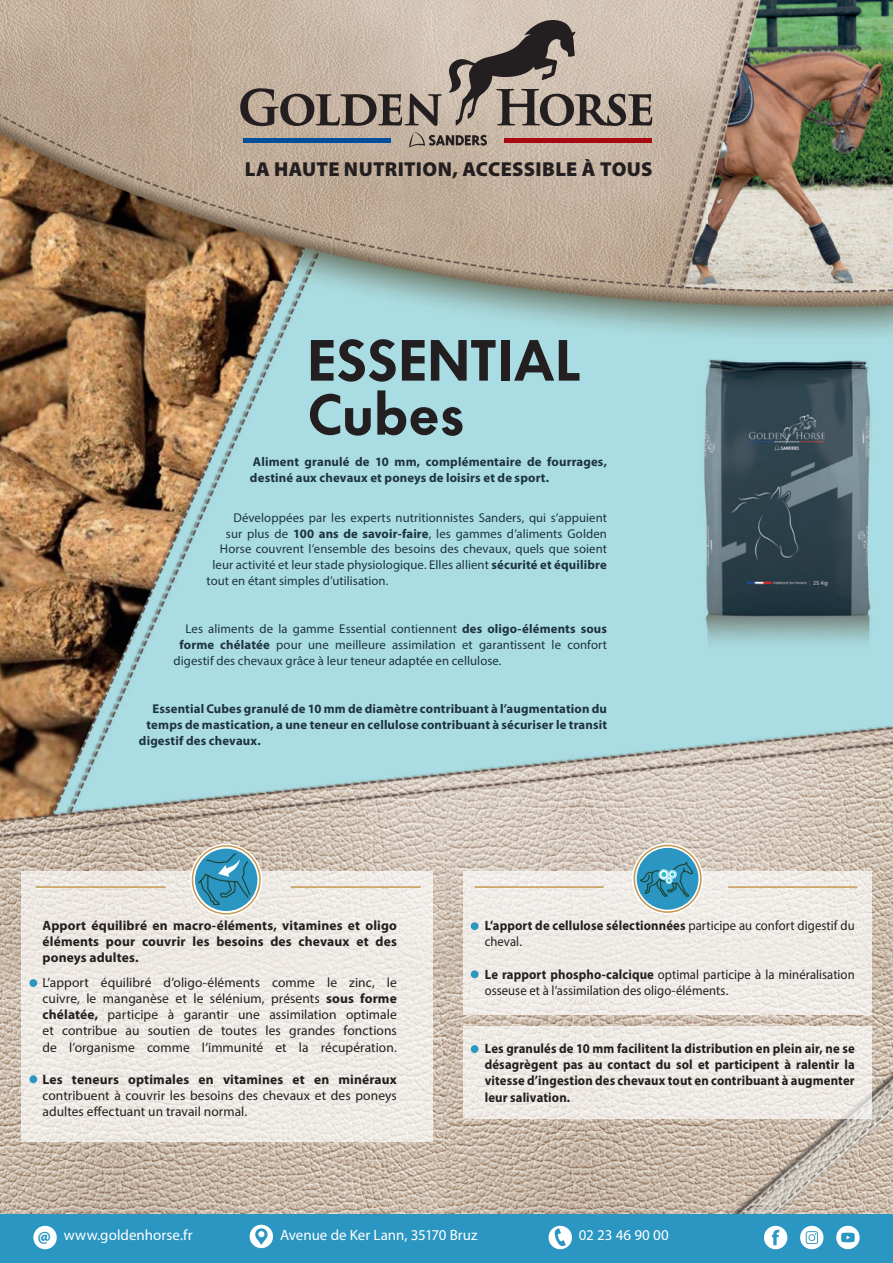
<style>
.page{position:relative;width:893px;height:1263px;background:#fff}
.page>*{position:absolute;margin:0;border:0;box-sizing:border-box;transform-origin:0 0}
.t1{font:54px/54px "Futura ICG Demi";letter-spacing:-.005em;color:#231f20}
.t2{font:900 20.25px "Myriad Pro";letter-spacing:.015em;color:#231f20}
.t3{font:15px "Myriad Pro";color:#fff}
.t4{font:13.5px/16.2px "Myriad Pro";letter-spacing:.005em;color:#231f20;text-align:justify}
.t5{font:700 13.5px/16.2px "Myriad Pro";letter-spacing:.01em;color:#231f20;text-align:justify;scale:.94 1}
.t6{font:13.5px/16.2px "Myriad Pro";letter-spacing:.005em;color:#231f20;scale:.94 1}
.t7{font:700 13.5px/16.2px "Myriad Pro";letter-spacing:.01em;color:#231f20;text-align:justify}
.t8{font:12.75px "Myriad Pro";letter-spacing:.005em;color:#1e3240}
.t9{font:700 12.75px/15.8px "Myriad Pro";letter-spacing:.01em;color:#1e3240}
.s1{font-weight:700}
.s2{font-weight:900;font-size:17.25px;color:#2a96c1}
</style>
<div class="page">
<img style="left:0;top:0;width:893px;height:1214px">
<svg style="left:21px;top:871px;width:412px;height:271px;background:#eee9e4"></svg>
<div style="left:463px;top:871px;width:409px;height:143px;background:#f0ebe7"></div>
<svg style="left:463px;top:1026px;width:409px;height:92px;background:#eee9e4"></svg>
<svg style="left:193px;top:846px;width:67px;height:67px"></svg>
<div style="left:190px;top:844px;width:72px;height:72px;border:5px solid #fff;border-radius:50%"></div>
<div style="left:192px;top:845px;width:69px;height:69px;border:2px solid #c69a55;border-radius:50%"></div>
<svg style="left:198px;top:851px;width:56px;height:57px;background:#4599b6"></svg>
<svg style="left:634px;top:845px;width:67px;height:67px"></svg>
<div style="left:632px;top:843px;width:71px;height:71px;border:5px solid #fff;border-radius:50%"></div>
<div style="left:633px;top:845px;width:69px;height:68px;border:2px solid #c69a58;border-radius:50%"></div>
<svg style="left:639px;top:860px;width:54px;height:42px;background:#3894b3"></svg>
<hr style="left:36px;top:886px;width:130px;height:2px;background:#c69a55">
<hr style="left:291px;top:886px;width:130px;height:2px;background:#c69a55">
<hr style="left:475px;top:886px;width:129px;height:2px;background:#c69a55">
<hr style="left:728px;top:886px;width:129px;height:2px;background:#c69a55">
<div style="left:471px;top:922px;width:7px;height:8px;background:#2a96c1;border-radius:50%"></div>
<div style="left:471px;top:1045px;width:7px;height:8px;background:#2a96c1;border-radius:50%"></div>
<div style="left:471px;top:970px;width:7px;height:8px;background:#2a96c1;border-radius:50%"></div>
<div style="left:29px;top:979px;width:8px;height:8px;background:#2a96c1;border-radius:50%"></div>
<div style="left:29px;top:1075px;width:8px;height:8px;background:#2a96c1;border-radius:50%"></div>
<svg style="left:240px;top:19px;width:412px;height:129px;background:#ab9c90"></svg>
<div style="left:0;top:1214px;width:893px;height:49px;background:#2a96c1"></div>
<div style="left:33px;top:1226px;width:24px;height:23px;background:#fff;border-radius:50%"></div>
<div style="left:549px;top:1226px;width:23px;height:23px;background:#fff;border-radius:50%"></div>
<svg style="left:555px;top:1228px;width:11px;height:18px"></svg>
<div style="left:250px;top:1225px;width:23px;height:23px;background:#fff;border-radius:50%"></div>
<svg style="left:255px;top:1228px;width:13px;height:17px"></svg>
<div style="left:764px;top:1226px;width:23px;height:23px;background:#fff;border-radius:50%"></div>
<svg style="left:772px;top:1230px;width:7px;height:15px"></svg>
<div style="left:800px;top:1226px;width:23px;height:23px;background:#fff;border-radius:50%"></div>
<svg style="left:806px;top:1231px;width:12px;height:13px"></svg>
<div style="left:836px;top:1226px;width:24px;height:23px;background:#fff;border-radius:50%"></div>
<svg style="left:841px;top:1233px;width:14px;height:9px"></svg>
<h2 class="t2" style="left:245px;top:159px;width:409px">LA HAUTE NUTRITION, ACCESSIBLE À TOUS</h2>
<h1 class="t1" style="left:307px;top:335px;width:275px">ESSENTIAL<br>Cubes</h1>
<p class="t9" style="left:250px;top:454px;width:359px">Aliment granulé de 10 mm, complémentaire de fourrages, destiné aux chevaux et poneys de loisirs et de sport.</p>
<p class="t8" style="left:233px;top:511px;width:375px">Développées par les experts nutritionnistes Sanders, qui s’appuient</p>
<p class="t8" style="left:226px;top:527px;width:382px">sur plus de <span class="s1">100 ans de savoir-faire</span>, les gammes d’aliments Golden</p>
<p class="t8" style="left:220px;top:543px;width:389px">Horse couvrent l’ensemble des besoins des chevaux, quels que soient</p>
<p class="t8" style="left:212px;top:558px;width:396px">leur activité et leur stade physiologique. Elles allient <span class="s1">sécurité et équilibre</span></p>
<p class="t8" style="left:206px;top:574px;width:183px">tout en étant simples d’utilisation.</p>
<p class="t8" style="left:185px;top:623px;width:423px">Les aliments de la gamme Essential contiennent <span class="s1">des oligo-éléments sous</span></p>
<p class="t8" style="left:179px;top:638px;width:429px"><span class="s1">forme chélatée</span> pour une meilleure assimilation et garantissent le confort</p>
<p class="t8" style="left:173px;top:654px;width:330px">digestif des chevaux grâce à leur teneur adaptée en cellulose.</p>
<p class="t9" style="left:152px;top:702px;width:456px">Essential Cubes granulé de 10 mm de diamètre contribuant à l’augmentation du</p>
<p class="t9" style="left:146px;top:717px;width:462px">temps de mastication, a une teneur en cellulose contribuant à sécuriser le transit</p>
<p class="t9" style="left:139px;top:733px;width:123px">digestif des chevaux.</p>
<p class="t7" style="left:43px;top:917px;width:356px">Apport équilibré en macro-éléments, vitamines et oligo éléments pour couvrir les besoins des chevaux et des poneys adultes.</p>
<p class="t4" style="left:43px;top:974px;width:356px">L’apport équilibré d’oligo-éléments comme le zinc, le cuivre, le manganèse et le sélénium, présents <span class="s1">sous forme chélatée,</span> participe à garantir une assimilation optimale et contribue au soutien de toutes les grandes fonctions de l’organisme comme l’immunité et la récupération.</p>
<p class="t7" style="left:43px;top:1072px;width:356px">Les teneurs optimales en vitamines et en minéraux</p>
<p class="t4" style="left:43px;top:1088px;width:356px">contribuent à couvrir les besoins des chevaux et des poneys adultes effectuant un travail normal.</p>
<p class="t6" style="left:485px;top:918px;width:395px"><span class="s1">L’apport de cellulose sélectionnées</span> participe au confort digestif du cheval.</p>
<p class="t6" style="left:485px;top:966px;width:395px"><span class="s1">Le rapport phospho-calcique</span> optimal participe à la minéralisation osseuse et à l’assimilation des oligo-éléments.</p>
<p class="t5" style="left:485px;top:1041px;width:395px">Les granulés de 10 mm facilitent la distribution en plein air, ne se désagrègent pas au contact du sol et participent à ralentir la vitesse d’ingestion des chevaux tout en contribuant à augmenter leur salivation.</p>
<p class="t3" style="left:38px;top:1229px;width:156px"><span class="s2">@</span> www.goldenhorse.fr</p>
<p class="t3" style="left:280px;top:1229px;width:199px">Avenue de Ker Lann, 35170 Bruz</p>
<p class="t3" style="left:579px;top:1229px;width:91px">02 23 46 90 00</p>
</div>
